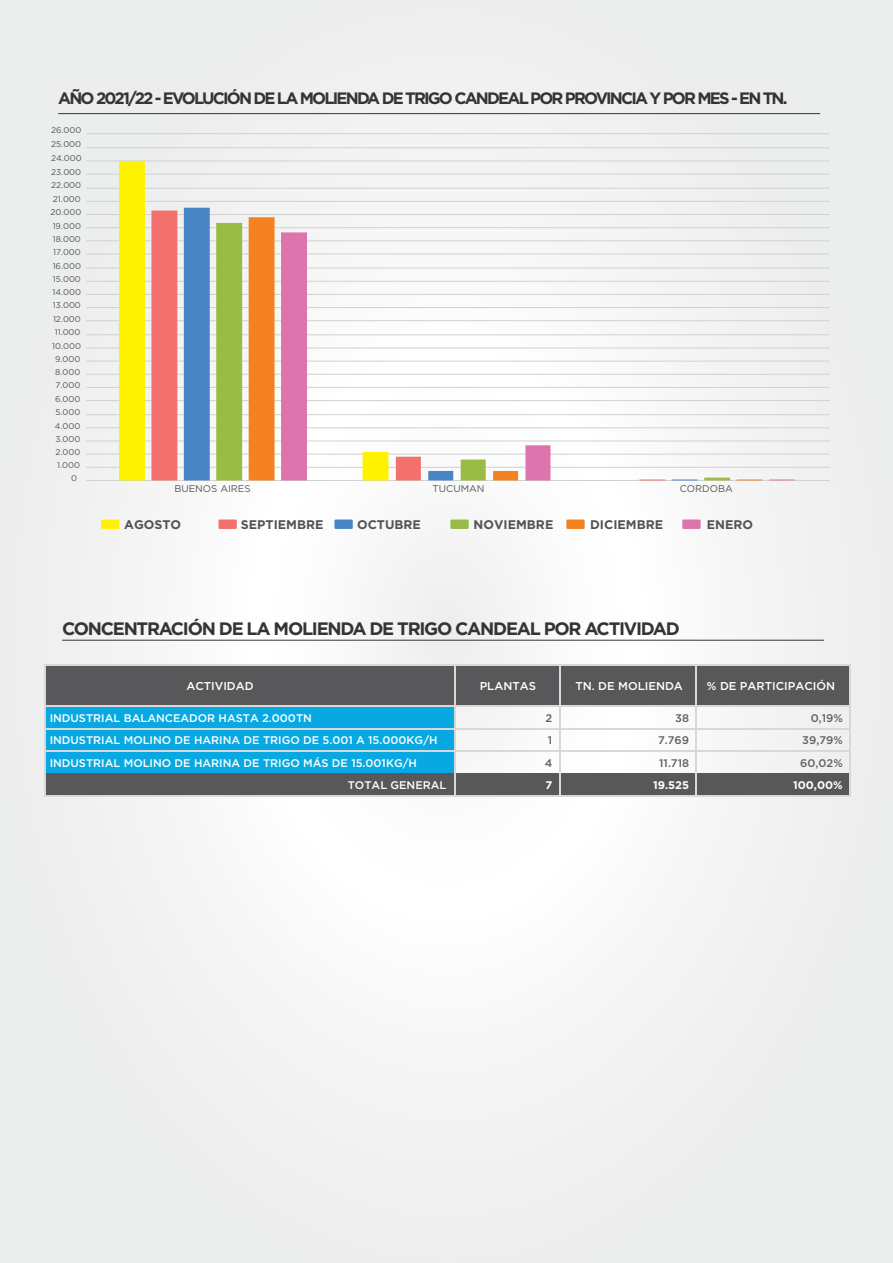
<style>
.page{position:relative;width:893px;height:1263px;background:#fff}
.page>*{position:absolute;margin:0;border:0;box-sizing:border-box;transform-origin:0 0}
.t1{font:700 18px "Gotham";letter-spacing:-.07em;color:#343433}
.t2{font:700 16.5px "Gotham";letter-spacing:-.11em;color:#343433}
.t3{font:700 12.45px "Gotham";color:#515455}
.t4{font:500 11.4px "Gotham";color:#fff}
.t5{font:500 11.1px "Gotham";color:#fff}
.t6{font:500 11.1px/22.5px "Gotham";color:#606060;text-align:justify}
.t7{font:700 11.1px "Gotham";color:#fff}
.t8{font:9.75px "Gotham";color:#515455}
.t9{font:8.4px "Gotham";color:#515455}
</style>
<div class="page">
<div style="left:0;top:0;width:893px;height:1263px;background:linear-gradient(to right,#f2f2f2,#f2f3f3)"></div>
<hr style="left:58px;top:113px;width:762px;height:1px;background:#343433">
<div style="left:219px;top:519px;width:18px;height:10px;background:#f3706c"></div>
<div style="left:101px;top:519px;width:18px;height:10px;background:#fff200"></div>
<div style="left:334px;top:519px;width:19px;height:10px;background:#4885c5"></div>
<div style="left:450px;top:519px;width:19px;height:10px;background:#99bc45"></div>
<div style="left:566px;top:519px;width:19px;height:10px;background:#f58221"></div>
<div style="left:682px;top:519px;width:19px;height:10px;background:#de74ad"></div>
<hr style="left:86px;top:174px;width:743px;height:1px;background:#d0d1d1">
<hr style="left:86px;top:188px;width:743px;height:1px;background:#d0d1d1">
<hr style="left:86px;top:201px;width:743px;height:1px;background:#d0d1d1">
<hr style="left:86px;top:214px;width:743px;height:1px;background:#d0d1d1">
<hr style="left:86px;top:133px;width:743px;height:1px;background:#d0d1d1">
<hr style="left:86px;top:147px;width:743px;height:1px;background:#d0d1d1">
<hr style="left:86px;top:160px;width:743px;height:1px;background:#d0d1d1">
<hr style="left:86px;top:227px;width:743px;height:1px;background:#d0d1d1">
<hr style="left:86px;top:240px;width:743px;height:1px;background:#d0d1d1">
<hr style="left:86px;top:253px;width:743px;height:1px;background:#d0d1d1">
<hr style="left:86px;top:268px;width:743px;height:1px;background:#d0d1d1">
<hr style="left:86px;top:281px;width:743px;height:1px;background:#d0d1d1">
<hr style="left:86px;top:294px;width:743px;height:1px;background:#d0d1d1">
<hr style="left:86px;top:307px;width:743px;height:1px;background:#d0d1d1">
<hr style="left:86px;top:320px;width:743px;height:1px;background:#d0d1d1">
<hr style="left:86px;top:334px;width:743px;height:1px;background:#d0d1d1">
<hr style="left:86px;top:347px;width:743px;height:1px;background:#d0d1d1">
<hr style="left:86px;top:361px;width:743px;height:1px;background:#d0d1d1">
<hr style="left:86px;top:374px;width:743px;height:1px;background:#d0d1d1">
<hr style="left:86px;top:387px;width:743px;height:1px;background:#d0d1d1">
<hr style="left:86px;top:400px;width:743px;height:1px;background:#d0d1d1">
<hr style="left:86px;top:414px;width:743px;height:1px;background:#d0d1d1">
<hr style="left:86px;top:427px;width:743px;height:1px;background:#d0d1d1">
<hr style="left:86px;top:440px;width:743px;height:1px;background:#d0d1d1">
<hr style="left:86px;top:454px;width:743px;height:1px;background:#d0d1d1">
<hr style="left:86px;top:467px;width:743px;height:1px;background:#d0d1d1">
<hr style="left:86px;top:480px;width:743px;height:1px;background:#d0d1d1">
<svg style="left:119px;top:161px;width:269px;height:319px;fill:#f4f2ee"></svg>
<svg style="left:151px;top:211px;width:33px;height:269px;background:#f18b88"></svg>
<svg style="left:184px;top:208px;width:514px;height:272px;fill:#4885c5"></svg>
<svg style="left:216px;top:223px;width:33px;height:257px;background:#acc668"></svg>
<svg style="left:249px;top:217px;width:513px;height:263px"></svg>
<svg style="left:281px;top:232px;width:514px;height:248px"></svg>
<hr style="left:62px;top:640px;width:762px;height:1px;background:#343433">
<div style="left:44px;top:705px;width:411px;height:91px;background:#08a9e2"></div>
<div style="left:44px;top:666px;width:805px;height:39px;background:#58585b"></div>
<hr style="left:44px;top:665px;width:806px;height:1px;background:#d8d8d8">
<hr style="left:44px;top:705px;width:806px;height:2px;background:#d8d8d8">
<hr style="left:44px;top:728px;width:806px;height:2px;background:#d8d8d8">
<hr style="left:44px;top:750px;width:806px;height:2px;background:#d8d8d8">
<div style="left:44px;top:773px;width:805px;height:24px;background:#58585b"></div>
<hr style="left:44px;top:795px;width:806px;height:2px;background:#d8d8d8">
<hr style="left:559px;top:666px;width:2px;height:130px;background:#d8d8d8">
<hr style="left:454px;top:665px;width:2px;height:132px;background:#d8d8d8">
<hr style="left:44px;top:666px;width:2px;height:131px;background:#d8d8d8">
<hr style="left:695px;top:666px;width:2px;height:131px;background:#d8d8d8">
<hr style="left:849px;top:666px;width:1px;height:131px;background:#d8d8d8">
<h2 class="t2" style="left:58px;top:87px;width:731px">AÑO 2021/22 - EVOLUCIÓN DE LA MOLIENDA DE TRIGO CANDEAL POR PROVINCIA Y POR MES - EN TN.</h2>
<p class="t9" style="left:51px;top:124px;width:32px">26.000</p>
<p class="t9" style="left:51px;top:138px;width:32px">25.000</p>
<p class="t9" style="left:51px;top:153px;width:32px">24.000</p>
<p class="t9" style="left:51px;top:167px;width:32px">23.000</p>
<p class="t9" style="left:51px;top:180px;width:31px">22.000</p>
<p class="t9" style="left:53px;top:194px;width:29px">21.000</p>
<p class="t9" style="left:51px;top:207px;width:32px">20.000</p>
<p class="t9" style="left:53px;top:220px;width:30px">19.000</p>
<p class="t9" style="left:53px;top:233px;width:30px">18.000</p>
<p class="t9" style="left:53px;top:247px;width:29px">17.000</p>
<p class="t9" style="left:53px;top:261px;width:30px">16.000</p>
<p class="t9" style="left:53px;top:274px;width:29px">15.000</p>
<p class="t9" style="left:53px;top:287px;width:30px">14.000</p>
<p class="t9" style="left:53px;top:300px;width:30px">13.000</p>
<p class="t9" style="left:53px;top:313px;width:29px">12.000</p>
<p class="t9" style="left:55px;top:326px;width:27px">11.000</p>
<p class="t9" style="left:52px;top:341px;width:30px">10.000</p>
<p class="t9" style="left:55px;top:354px;width:27px">9.000</p>
<p class="t9" style="left:55px;top:367px;width:27px">8.000</p>
<p class="t9" style="left:56px;top:380px;width:26px">7.000</p>
<p class="t9" style="left:55px;top:393px;width:27px">6.000</p>
<p class="t9" style="left:55px;top:406px;width:27px">5.000</p>
<p class="t9" style="left:55px;top:420px;width:27px">4.000</p>
<p class="t9" style="left:55px;top:434px;width:27px">3.000</p>
<p class="t9" style="left:55px;top:447px;width:26px">2.000</p>
<p class="t9" style="left:57px;top:460px;width:24px">1.000</p>
<p class="t9" style="left:71px;top:473px;width:7px">0</p>
<p class="t8" style="left:174px;top:482px;width:78px">BUENOS AIRES</p>
<p class="t8" style="left:432px;top:482px;width:54px">TUCUMAN</p>
<p class="t8" style="left:680px;top:482px;width:55px">CORDOBA</p>
<h3 class="t3" style="left:124px;top:516px;width:59px">AGOSTO</h3>
<h3 class="t3" style="left:241px;top:516px;width:84px">SEPTIEMBRE</h3>
<h3 class="t3" style="left:357px;top:516px;width:65px">OCTUBRE</h3>
<h3 class="t3" style="left:474px;top:516px;width:81px">NOVIEMBRE</h3>
<h3 class="t3" style="left:590px;top:516px;width:75px">DICIEMBRE</h3>
<h3 class="t3" style="left:707px;top:516px;width:48px">ENERO</h3>
<h1 class="t1" style="left:62px;top:616px;width:619px">CONCENTRACIÓN DE LA MOLIENDA DE TRIGO CANDEAL POR ACTIVIDAD</h1>
<h3 class="t4" style="left:186px;top:679px;width:69px">ACTIVIDAD</h3>
<h3 class="t4" style="left:480px;top:679px;width:58px">PLANTAS</h3>
<h3 class="t4" style="left:575px;top:679px;width:109px">TN. DE MOLIENDA</h3>
<h3 class="t4" style="left:707px;top:679px;width:130px">% DE PARTICIPACIÓN</h3>
<h3 class="t5" style="left:50px;top:710px;width:264px">INDUSTRIAL BALANCEADOR HASTA 2.000TN</h3>
<h3 class="t5" style="left:50px;top:733px;width:389px">INDUSTRIAL MOLINO DE HARINA DE TRIGO DE 5.001 A 15.000KG/H</h3>
<h3 class="t5" style="left:50px;top:756px;width:369px">INDUSTRIAL MOLINO DE HARINA DE TRIGO MÁS DE 15.001KG/H</h3>
<h3 class="t5" style="left:348px;top:778px;width:100px">TOTAL GENERAL</h3>
<h3 class="t6" style="left:545px;top:706px;width:9px">2<br>1<br>4</h3>
<h3 class="t7" style="left:545px;top:778px;width:8px">7</h3>
<h3 class="t6" style="left:800px;top:706px;width:44px;text-indent:10px">0,19% 39,79% 60,02%</h3>
<h3 class="t7" style="left:793px;top:778px;width:51px">100,00%</h3>
<h3 class="t6" style="left:658px;top:706px;width:33px;text-indent:17px">38<br>7.769<br>11.718</h3>
<h3 class="t7" style="left:653px;top:778px;width:38px">19.525</h3>
</div>
